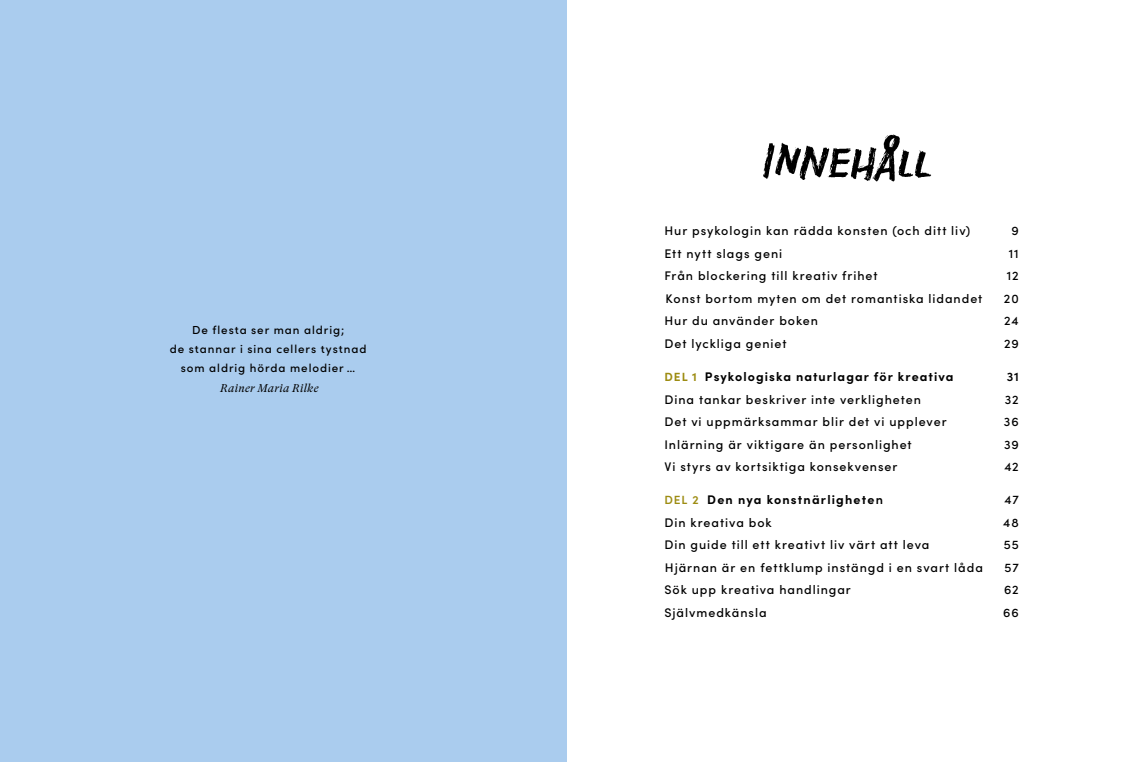
<style>
.page{position:relative;width:1134px;height:762px;background:#fff}
.page>*{position:absolute;margin:0;border:0;box-sizing:border-box;transform-origin:0 0}
.t1{font:500 12.5px "Sofia Pro";letter-spacing:.075em;color:#000}
.t2{font:700 12.5px "Sofia Pro";letter-spacing:.085em;color:#000}
.t3{font:600 12.5px "Sofia Pro";color:#000}
.t4{font:500 11.62px/18.8px "Sofia Pro";letter-spacing:.08em;color:#000;text-align:center}
.t5{font:italic 11.25px "GT Super Text";letter-spacing:.015em;color:#000}
.s1{font-size:11.88px;color:#9d8c12}
.s2{font-weight:600;font-size:11.88px;color:#9d8c12}
.s3{font-weight:600}
</style>
<div class="page">
<div style="left:0;top:0;width:567px;height:762px;background:#ace"></div>
<img style="left:763px;top:134px;width:169px;height:48px">
<p class="t4" style="left:170px;top:320px;width:198px">De flesta ser man aldrig;<br>de stannar i sina cellers tystnad som aldrig hörda melodier …</p>
<p class="t5" style="left:220px;top:381px;width:100px">Rainer Maria Rilke</p>
<p class="t1" style="left:664px;top:222px;width:307px">Hur psykologin kan rädda konsten (och ditt liv)</p>
<p class="t1" style="left:1011px;top:222px;width:9px">9</p>
<p class="t1" style="left:664px;top:244px;width:119px">Ett nytt slags geni</p>
<p class="t1" style="left:1009px;top:244px;width:11px">11</p>
<p class="t1" style="left:664px;top:267px;width:215px">Från blockering till kreativ frihet</p>
<p class="t1" style="left:1007px;top:267px;width:13px">12</p>
<p class="t1" style="left:666px;top:289px;width:318px">Konst bortom myten om det romantiska lidandet</p>
<p class="t1" style="left:1004px;top:289px;width:16px">20</p>
<p class="t1" style="left:664px;top:312px;width:155px">Hur du använder boken</p>
<p class="t1" style="left:1004px;top:312px;width:16px">24</p>
<p class="t1" style="left:664px;top:334px;width:124px">Det lyckliga geniet</p>
<p class="t1" style="left:1004px;top:334px;width:16px">29</p>
<p class="t2" style="left:664px;top:367px;width:291px"><span class="s1">DEL 1</span> Psykologiska naturlagar för kreativa</p>
<p class="t3" style="left:1007px;top:367px;width:14px">31</p>
<p class="t1" style="left:664px;top:390px;width:258px">Dina tankar beskriver inte verkligheten</p>
<p class="t1" style="left:1005px;top:390px;width:15px">32</p>
<p class="t1" style="left:664px;top:412px;width:284px">Det vi uppmärksammar blir det vi upplever</p>
<p class="t1" style="left:1004px;top:412px;width:16px">36</p>
<p class="t1" style="left:664px;top:435px;width:249px">Inlärning är viktigare än personlighet</p>
<p class="t1" style="left:1004px;top:435px;width:16px">39</p>
<p class="t1" style="left:664px;top:457px;width:235px">Vi styrs av kortsiktiga konsekvenser</p>
<p class="t1" style="left:1004px;top:457px;width:16px">42</p>
<p class="t2" style="left:664px;top:490px;width:220px"><span class="s2">DEL 2</span> Den nya konstnärlighete<span class="s3">n</span></p>
<p class="t1" style="left:1004px;top:491px;width:16px">47</p>
<p class="t1" style="left:664px;top:513px;width:109px">Din kreativa bok</p>
<p class="t1" style="left:1003px;top:513px;width:17px">48</p>
<p class="t1" style="left:664px;top:536px;width:267px">Din guide till ett kreativt liv värt att leva</p>
<p class="t1" style="left:1004px;top:536px;width:16px">55</p>
<p class="t1" style="left:665px;top:558px;width:319px">Hjärnan är en fettklump instängd i en svart låda</p>
<p class="t1" style="left:1005px;top:558px;width:16px">57</p>
<p class="t1" style="left:664px;top:581px;width:188px">Sök upp kreativa handlingar</p>
<p class="t1" style="left:1004px;top:581px;width:16px">62</p>
<p class="t1" style="left:664px;top:603px;width:104px">Självmedkänsla</p>
<p class="t1" style="left:1003px;top:603px;width:17px">66</p>
</div>
